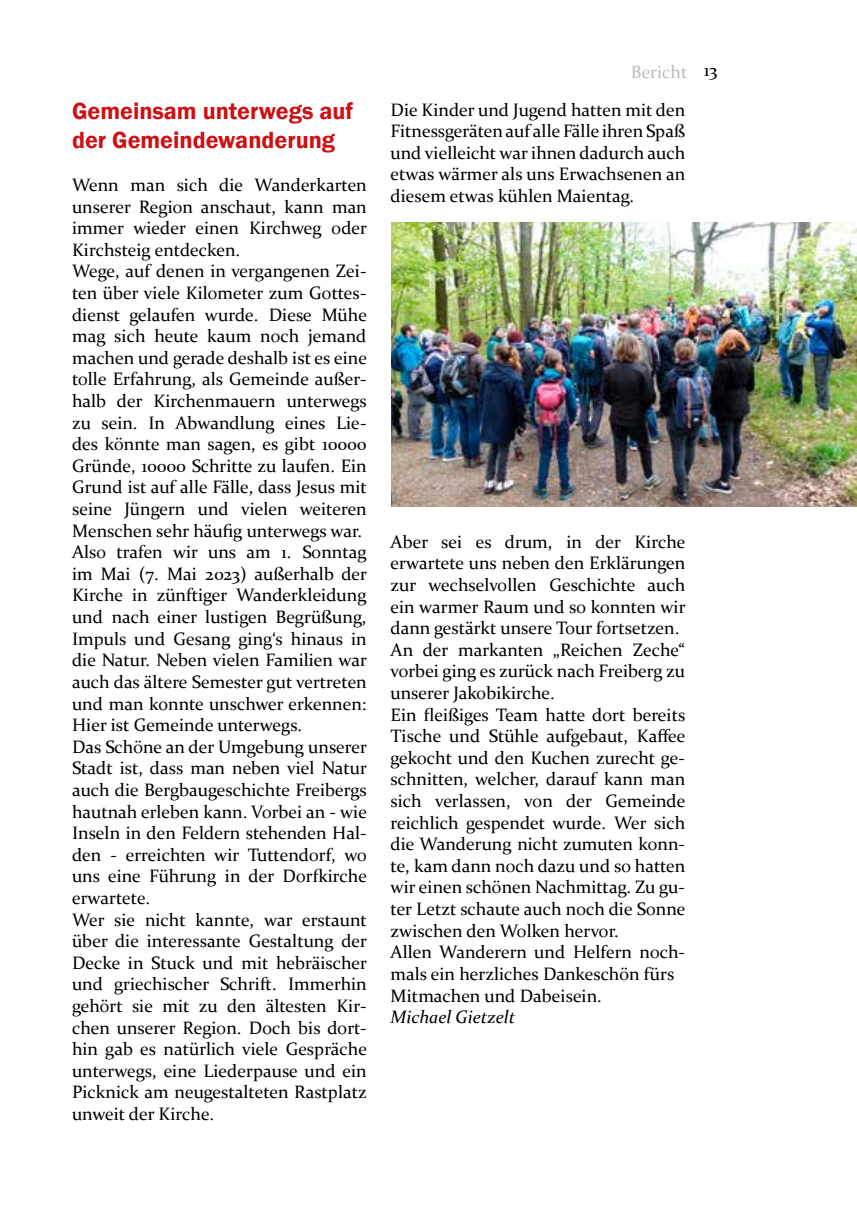
<style>
.page{position:relative;width:857px;height:1225px;background:#fff}
.page>*{position:absolute;margin:0;border:0;box-sizing:border-box;transform-origin:0 0}
.t1{font:600 24px/28.8px "Franklin Gothic";color:#cd1013}
.t2{font:18px/21.6px "Constantia";color:#000}
.t3{font:italic 18px "Constantia";color:#000}
.t4{font:18px "Constantia";color:#bdbebe}
</style>
<div class="page">
<img style="left:391px;top:223px;width:465px;height:283px">
<h1 class="t1" style="left:72px;top:97px;width:282px">Gemeinsam unterwegs auf der Gemeindewanderung</h1>
<p class="t2" style="left:72px;top:173px;width:296px">Wenn man sich die Wanderkarten unserer Region anschaut, kann man immer wieder einen Kirchweg oder Kirchsteig entdecken.<br>Wege, auf denen in vergangenen Zei&shy;ten über viele Kilometer zum Gottes&shy;dienst gelaufen wurde. Diese Mühe mag sich heute kaum noch jemand machen und gerade deshalb ist es eine tolle Erfahrung, als Gemeinde außer&shy;halb der Kirchenmauern unterwegs zu sein. In Abwandlung eines Lie&shy;des könnte man sagen, es gibt 10000<br>Gründe, 10000 Schritte zu laufen. Ein Grund ist auf alle Fälle, dass Jesus mit seine Jüngern und vielen weiteren Menschen sehr häufig unterwegs war.<br>Also trafen wir uns am 1. Sonntag im Mai (7. Mai 2023) außerhalb der Kirche in zünftiger Wanderkleidung und nach einer lustigen Begrüßung, Impuls und Gesang ging‘s hinaus in die Natur. Neben vielen Familien war auch das ältere Semester gut vertreten und man konnte unschwer erkennen:<br>Hier ist Gemeinde unterwegs.<br>Das Schöne an der Umgebung unserer Stadt ist, dass man neben viel Natur auch die Bergbaugeschichte Freibergs hautnah erleben kann. Vorbei an - wie Inseln in den Feldern stehenden Hal&shy;den - erreichten wir Tuttendorf, wo uns eine Führung in der Dorfkirche erwartete.<br>Wer sie nicht kannte, war erstaunt über die interessante Gestaltung der Decke in Stuck und mit hebräischer und griechischer Schrift. Immerhin gehört sie mit zu den ältesten Kir&shy;chen unserer Region. Doch bis dort&shy;hin gab es natürlich viele Gespräche unterwegs, eine Liederpause und ein Picknick am neugestalteten Rastplatz unweit der Kirche.</p>
<p class="t4" style="left:630px;top:59px;width:58px">Bericht</p>
<p class="t2" style="left:390px;top:98px;width:296px;text-align:justify">Die Kinder und Jugend hatten mit den Fitnessgeräten auf alle Fälle ihren Spaß und vielleicht war ihnen dadurch auch etwas wärmer als uns Erwachsenen an diesem etwas kühlen Maientag.</p>
<p class="t2" style="left:703px;top:58px;width:15px">13</p>
<p class="t2" style="left:390px;top:530px;width:296px">Aber sei es drum, in der Kirche erwartete uns neben den Erklärungen zur wechselvollen Geschichte auch ein warmer Raum und so konnten wir dann gestärkt unsere Tour fortsetzen.<br>An der markanten „Reichen Zeche“ vorbei ging es zurück nach Freiberg zu unserer Jakobikirche.<br>Ein fleißiges Team hatte dort bereits Tische und Stühle aufgebaut, Kaffee gekocht und den Kuchen zurecht ge&shy;schnitten, welcher, darauf kann man sich verlassen, von der Gemeinde reichlich gespendet wurde. Wer sich die Wanderung nicht zumuten konn&shy;te, kam dann noch dazu und so hatten wir einen schönen Nachmittag. Zu gu&shy;ter Letzt schaute auch noch die Sonne zwischen den Wolken hervor.<br>Allen Wanderern und Helfern noch&shy;mals ein herzliches Dankeschön fürs Mitmachen und Dabeisein.</p>
<p class="t3" style="left:390px;top:1004px;width:126px">Michael Gietzelt</p>
</div>
